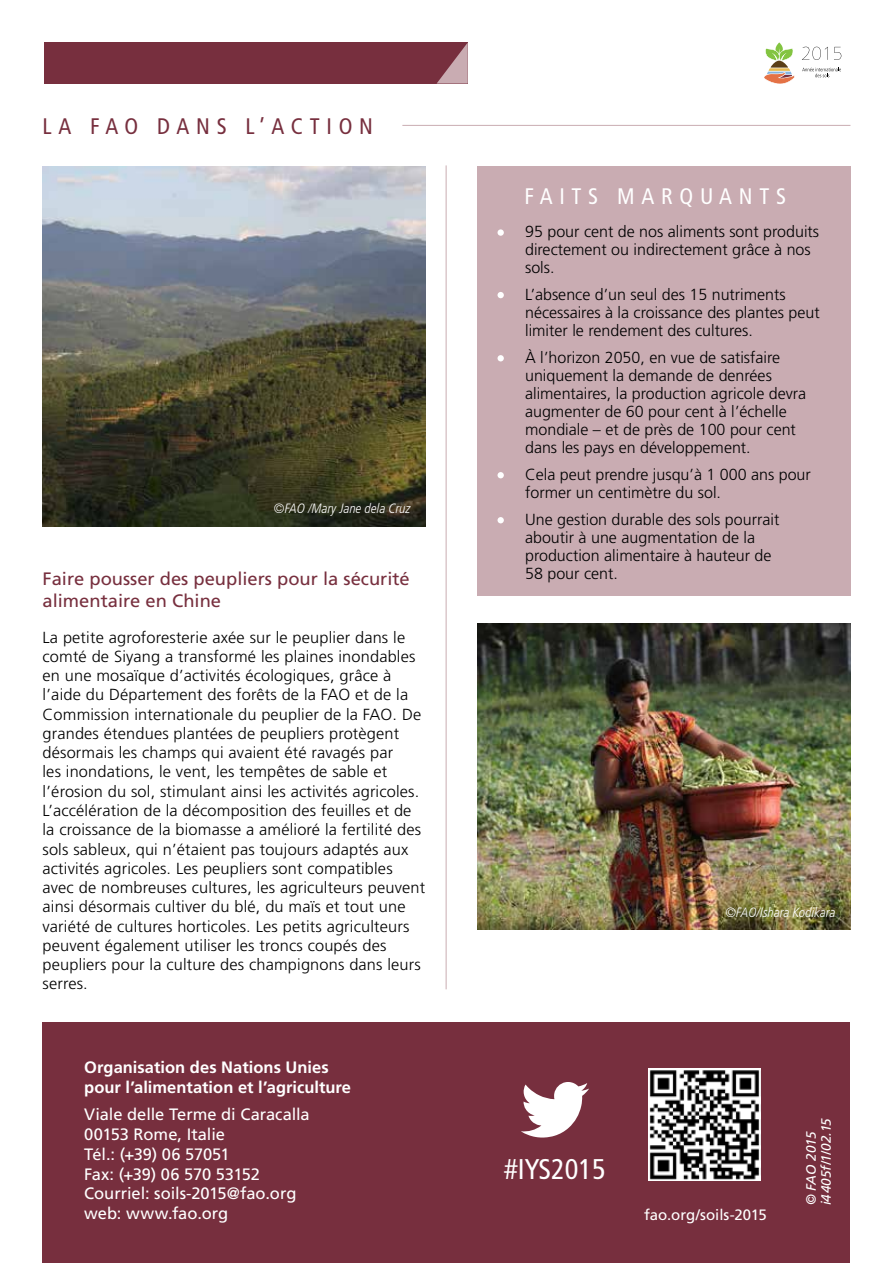
<style>
.page{position:relative;width:893px;height:1263px;background:#fff}
.page>*{position:absolute;margin:0;border:0;box-sizing:border-box;transform-origin:0 0}
.t1{font:condensed 28.5px "Frutiger LT Pro";color:#fff}
.t2{font:condensed 22.5px "Frutiger LT Pro";letter-spacing:.3em;color:#772f3e}
.t3{font:condensed 22.5px "Frutiger LT Pro";letter-spacing:.3em;color:#fff}
.t4{font:18px/21.6px "Frutiger LT Pro";color:#772f3e}
.t5{font:16.5px/19.8px "Frutiger LT Std";letter-spacing:-.005em;color:#fff}
.t6{font:700 16.5px/19.8px "Frutiger LT Std";color:#fff}
.t7{font:300 16.05px/19.2px "Frutiger LT Pro";letter-spacing:.01em;color:#000}
.t8{font:15px "Frutiger LT Std";color:#fff}
.t9{font:italic 300 condensed 13.5px "Frutiger LT Pro";color:#fff}
.t10{font:italic 13.5px/15px "Frutiger LT Std";letter-spacing:.005em;color:#fff}
.s1{font-size:16.05px}
</style>
<div class="page">
<div style="left:478px;top:166px;width:373px;height:429px;background:#c9acb2"></div>
<img style="left:43px;top:167px;width:383px;height:359px">
<img style="left:477px;top:624px;width:374px;height:306px">
<div style="left:497px;top:229px;width:7px;height:7px;background:#fff;border-radius:50%"></div>
<div style="left:497px;top:355px;width:7px;height:6px;background:#fff;border-radius:50%"></div>
<div style="left:497px;top:292px;width:7px;height:6px;background:#fff;border-radius:50%"></div>
<div style="left:497px;top:472px;width:7px;height:6px;background:#fff;border-radius:50%"></div>
<div style="left:497px;top:517px;width:7px;height:6px;background:#fff;border-radius:50%"></div>
<div style="left:43px;top:1023px;width:807px;height:240px;background:#772f3e"></div>
<img style="left:648px;top:1068px;width:112px;height:112px">
<div style="left:44px;top:43px;width:424px;height:41px;background:#772f3e"></div>
<svg style="left:437px;top:43px;width:31px;height:41px"></svg>
<hr style="left:446px;top:165px;width:1px;height:824px;background:#c9acb2">
<svg style="left:521px;top:1082px;width:68px;height:55px"></svg>
<hr style="left:402px;top:125px;width:448px;height:1px;background:#c9acb2">
<svg style="left:764px;top:43px;width:31px;height:41px"></svg>
<svg style="left:802px;top:47px;width:26px;height:13px"></svg>
<svg style="left:834px;top:47px;width:7px;height:13px"></svg>
<svg style="left:802px;top:67px;width:39px;height:10px"></svg>
<h2 class="t2" style="left:43px;top:113px;width:332px">LA FAO DANS L’ACTIO N</h2>
<p class="t9" style="left:274px;top:501px;width:138px">©FAO /Mary Jane dela Cruz</p>
<p class="t4" style="left:43px;top:568px;width:369px">Faire pousser des peupliers pour la sécurité alimentaire en Chine</p>
<p class="t7" style="left:43px;top:628px;width:384px">La petite agroforesterie axée sur le peuplier dans le comté de Siyang a transformé les plaines inondables en une mosaïque d’activités écologiques, grâce à l’aide du Département des forêts de la FAO et de la Commission internationale du peuplier de la FAO. De grandes étendues plantées de peupliers protègent désormais les champs qui avaient été ravagés par<br>les inondations, le vent, les tempêtes de sable et l’érosion du sol, stimulant ainsi les activités agricoles.<br>L’accélération de la décomposition des feuilles et de la croissance de la biomasse a amélioré la fertilité des sols sableux, qui n’étaient pas toujours adaptés aux activités agricoles. Les peupliers sont compatibles avec de nombreuses cultures, les agriculteurs peuvent ainsi désormais cultiver du blé, du maïs et tout une variété de cultures horticoles. Les petits agriculteurs peuvent également utiliser les troncs coupés des peupliers pour la culture des champignons dans leurs serres.</p>
<p class="t6" style="left:84px;top:1058px;width:268px">Organisation des Nations Unies pour l’alimentation et l’agriculture</p>
<p class="t5" style="left:84px;top:1104px;width:227px">Viale delle Terme di Caracalla<br>00153 Rome, Italie<br>T<span class="s1">é</span>l.: (+39) 06 57051<br>Fax: (+39) 06 570 53152<br>Courriel: soils-2015@fao.org web: www.fao.org</p>
<h2 class="t3" style="left:525px;top:183px;width:263px">FAITS MARQUANTS</h2>
<p class="t7" style="left:525px;top:223px;width:296px;line-height:18px">95 pour cent de nos aliments sont produits directement ou indirectement grâce à nos sols.</p>
<p class="t7" style="left:525px;top:286px;width:296px;line-height:18px">L’absence d’un seul des 15 nutriments nécessaires à la croissance des plantes peut limiter le rendement des cultures.</p>
<p class="t7" style="left:525px;top:349px;width:283px;line-height:18px">À l’horizon 2050, en vue de satisfaire uniquement la demande de denrées alimentaires, la production agricole devra augmenter de 60 pour cent à l’échelle mondiale – et de près de 100 pour cent dans les pays en développement.</p>
<p class="t7" style="left:525px;top:466px;width:287px;line-height:18px">Cela peut prendre jusqu’à 1 000 ans pour former un centimètre du sol.</p>
<p class="t7" style="left:525px;top:511px;width:256px;line-height:18px">Une gestion durable des sols pourrait aboutir à une augmentation de la production alimentaire à hauteur de<br>58 pour cent.</p>
<p class="t9" style="left:725px;top:905px;width:112px">©FAO/Ishara Kodikara</p>
<h1 class="t1" style="left:504px;top:1152px;width:103px">#IYS2015</h1>
<p class="t8" style="left:644px;top:1206px;width:124px">fao.org/soils-2015</p>
<p class="t10" style="left:804px;top:1205px;width:89px;rotate:-90deg">© FAO 2015 i4405f/1/02.15</p>
</div>
